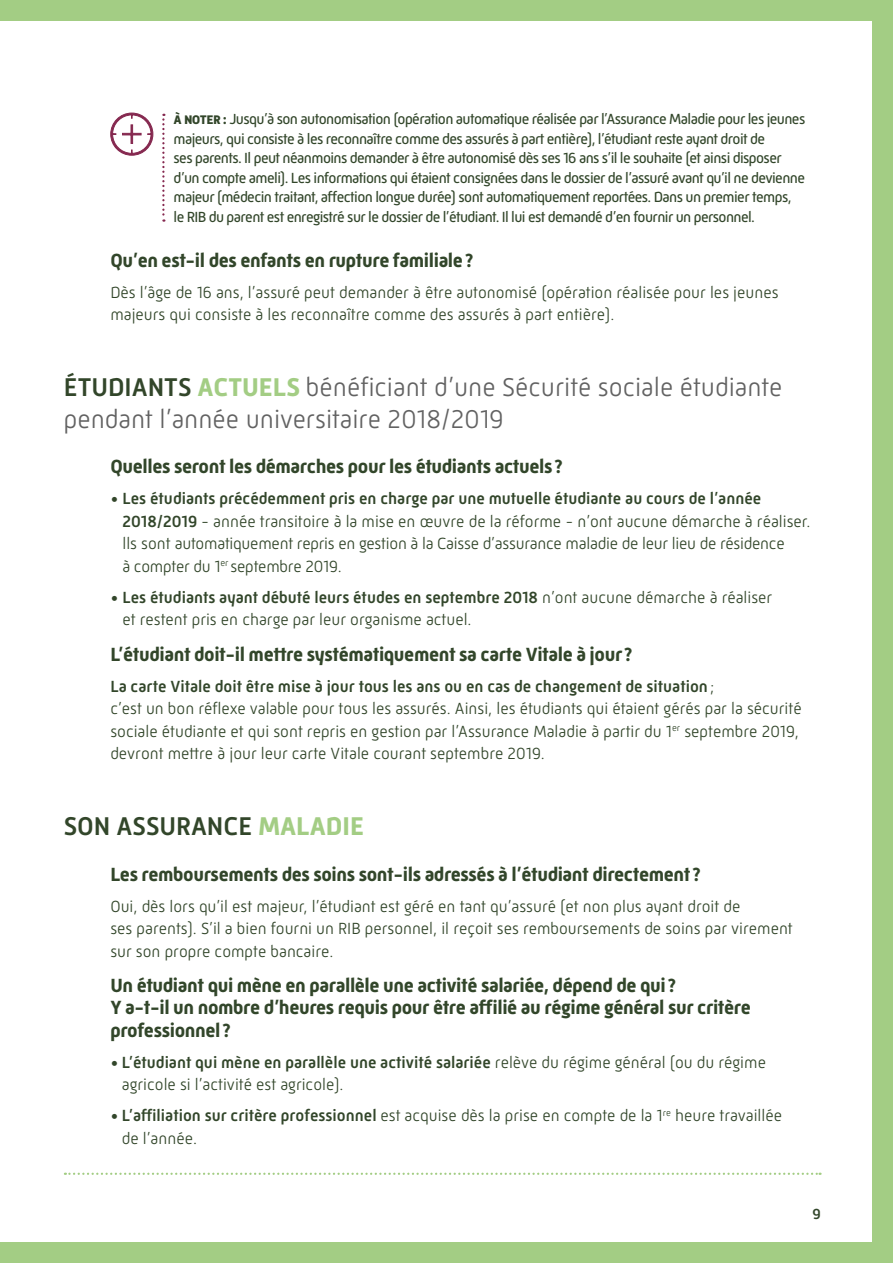
<style>
.page{position:relative;width:893px;height:1263px;background:#a3cd84}
.page>*{position:absolute;margin:0;border:0;box-sizing:border-box;transform-origin:0 0}
.t1{font:300 26.25px/31.5px "Mic 32 New";color:#626262}
.t2{font:500 26.25px "Mic 32 New";color:#32462a}
.t3{font:700 19.5px/22.5px "Mic 32 New";letter-spacing:-.02em;color:#32462a}
.t4{font:300 16.5px/22.5px "Mic 32 New";color:#32462a}
.t5{font:15px/19.5px "Mic 32 New";letter-spacing:-.04em;color:#32462a}
.t6{font:500 15px "Mic 32 New";color:#32462a}
.s1{font-weight:700}
.s2{font-weight:500;color:#32462a}
.s3{font-weight:700;color:#a3cd84}
.s4{font-weight:500}
</style>
<div class="page">
<div style="left:0;top:21px;width:872px;height:1221px;background:#fff"></div>
<svg style="left:110px;top:112px;width:44px;height:44px"></svg>
<svg style="left:162px;top:114px;width:3px;height:108px"></svg>
<svg style="left:65px;top:1173px;width:756px;height:2px"></svg>
<p class="t5" style="left:174px;top:109px;width:633px"><span class="s1">à noter :</span> Jusqu’à son autonomisation (opération automatique réalisée par l’Assurance Maladie pour les jeunes majeurs, qui consiste à les reconnaître comme des assurés à part entière), l’étudiant reste ayant droit de<br>ses parents. Il peut néanmoins demander à être autonomisé dès ses 16 ans s’il le souhaite (et ainsi disposer d’un compte ameli). Les informations qui étaient consignées dans le dossier de l’assuré avant qu’il ne devienne majeur (médecin traitant, affection longue durée) sont automatiquement reportées. Dans un premier temps, le RIB du parent est enregistré sur le dossier de l’étudiant. Il lui est demandé d’en fournir un personnel.</p>
<p class="t3" style="left:110px;top:249px;width:365px">Qu’en est-il des enfants en rupture familiale?</p>
<p class="t4" style="left:110px;top:281px;width:670px">Dès l’âge de 16 ans, l’assuré peut demander à être autonomisé (opération réalisée pour les jeunes majeurs qui consiste à les reconnaître comme des assurés à part entière).</p>
<h1 class="t1" style="left:64px;top:372px;width:720px"><span class="s2">ÉTUDIANTS</span> <span class="s3">ACTUELS</span> bénéficiant d’une Sécurité sociale étudiante pendant l’année universitaire 2018/2019</h1>
<p class="t3" style="left:110px;top:455px;width:454px">Quelles seront les démarches pour les étudiants actuels?</p>
<p class="t4" style="left:122px;top:487px;width:690px;text-indent:-12px"><span class="s4">• Les étudiants précédemment pris en charge par une mutuelle étudiante au cours de l’année 2018/2019</span> - année transitoire à la mise en œuvre de la réforme - n’ont aucune démarche à réaliser. lls sont automatiquement repris en gestion à la Caisse d’assurance maladie de leur lieu de résidence<br>à compter du 1<sup>er</sup> septembre 2019.</p>
<p class="t4" style="left:122px;top:586px;width:651px;text-indent:-12px"><span class="s4">• Les étudiants ayant débuté leurs études en septembre 2018</span> n’ont aucune démarche à réaliser et restent pris en charge par leur organisme actuel.</p>
<p class="t3" style="left:110px;top:643px;width:524px">L’étudiant doit-il mettre systématiquement sa carte Vitale à jour?</p>
<p class="t4" style="left:110px;top:675px;width:693px"><span class="s4">La carte Vitale doit être mise à jour tous les ans ou en cas de changement de situation</span>;<br>c’est un bon réflexe valable pour tous les assurés. Ainsi, les étudiants qui étaient gérés par la sécurité sociale étudiante et qui sont repris en gestion par l’Assurance Maladie à partir du 1<sup>er</sup> septembre 2019, devront mettre à jour leur carte Vitale courant septembre 2019.</p>
<h1 class="t2" style="left:64px;top:811px;width:302px">SON ASSURANCE <span class="s3">MALADIE</span></h1>
<p class="t3" style="left:110px;top:863px;width:592px">Les remboursements des soins sont-ils adressés à l’étudiant directement?</p>
<p class="t4" style="left:110px;top:895px;width:684px">Oui, dès lors qu’il est majeur, l’étudiant est géré en tant qu’assuré (et non plus ayant droit de<br>ses parents). S’il a bien fourni un RIB personnel, il reçoit ses remboursements de soins par virement sur son propre compte bancaire.</p>
<p class="t3" style="left:110px;top:974px;width:642px">Un étudiant qui mène en parallèle une activité salariée, dépend de qui?<br>Y a-t-il un nombre d’heures requis pour être affilié au régime général sur critère professionnel?</p>
<p class="t4" style="left:122px;top:1051px;width:646px;text-indent:-12px"><span class="s4">• L’étudiant qui mène en parallèle une activité salariée</span> relève du régime général (ou du régime agricole si l’activité est agricole).</p>
<p class="t4" style="left:122px;top:1104px;width:662px;text-indent:-12px"><span class="s4">• L’affiliation sur critère professionnel</span> est acquise dès la prise en compte de la 1<sup>re</sup> heure travaillée de l’année.</p>
<p class="t6" style="left:812px;top:1205px;width:10px">9</p>
</div>
